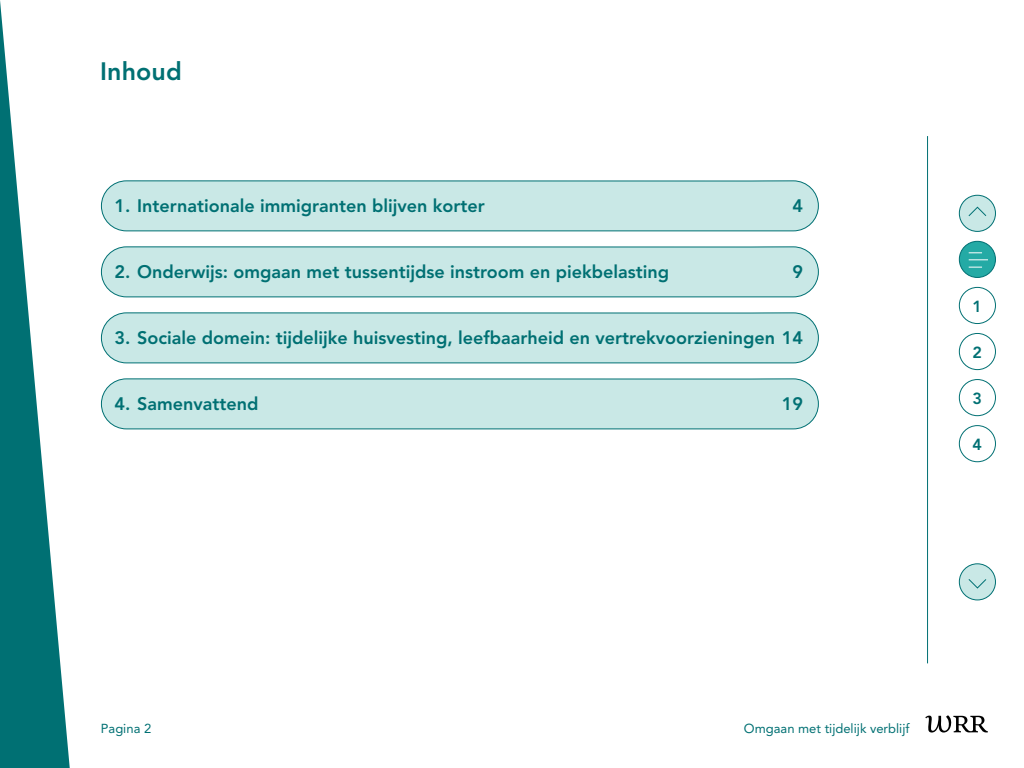
<style>
.page{position:relative;width:1024px;height:768px;background:#fff}
.page>*{position:absolute;margin:0;border:0;box-sizing:border-box;transform-origin:0 0}
.t1{font:800 25px "Avenir LT Std";letter-spacing:.005em;color:#007073}
.H2_Titels_Inhoud{font:800 18px "Avenir LT Std";color:#007073}
.t2{font:800 16px "Avenir LT Std";color:#007073}
.t3{font:13px "Avenir LT Std";color:#007073}
</style>
<div class="page">
<svg style="left:925px;top:715px;width:63px;height:17px"></svg>
<hr style="left:927px;top:136px;width:1px;height:527px;background:#007073">
<div style="left:959px;top:425px;width:37px;height:37px;border:1px solid #007073;border-radius:50%"></div>
<div style="left:959px;top:379px;width:37px;height:37px;border:1px solid #007073;border-radius:50%"></div>
<div style="left:959px;top:333px;width:37px;height:37px;border:1px solid #007073;border-radius:50%"></div>
<div style="left:959px;top:287px;width:37px;height:37px;border:1px solid #007073;border-radius:50%"></div>
<div style="left:959px;top:564px;width:36px;height:36px;background:#c9e8e6;border-radius:50%"></div>
<div style="left:959px;top:563px;width:37px;height:37px;border:1px solid #007073;border-radius:50%"></div>
<svg style="left:968px;top:579px;width:19px;height:10px"></svg>
<div style="left:959px;top:195px;width:36px;height:36px;background:#c9e8e6;border-radius:50%"></div>
<div style="left:959px;top:195px;width:37px;height:37px;border:1px solid #007073;border-radius:50%"></div>
<svg style="left:968px;top:206px;width:19px;height:11px"></svg>
<div style="left:959px;top:241px;width:36px;height:36px;background:#24aaa5;border-radius:50%"></div>
<div style="left:959px;top:241px;width:37px;height:37px;border:1px solid #007073;border-radius:50%"></div>
<svg style="left:969px;top:259px;width:19px;height:1px"></svg>
<svg style="left:969px;top:252px;width:13px;height:1px"></svg>
<svg style="left:969px;top:267px;width:13px;height:1px"></svg>
<svg style="left:0;top:0;width:70px;height:768px"></svg>
<svg style="left:100px;top:180px;width:719px;height:52px;background:#c2e3e2"></svg>
<svg style="left:100px;top:246px;width:719px;height:52px;background:#c2e3e2"></svg>
<svg style="left:100px;top:312px;width:719px;height:52px;background:#c2e3e2"></svg>
<svg style="left:100px;top:378px;width:719px;height:52px;background:#c2e3e2"></svg>
<h1 class="t1" style="left:100px;top:57px;width:83px">Inhoud</h1>
<h2 class="H2_Titels_Inhoud" style="left:114px;top:195px;width:372px">1. Internationale immigranten blijven korter</h2>
<h2 class="H2_Titels_Inhoud" style="left:793px;top:195px;width:12px">4</h2>
<p class="H2_Titels_Inhoud" style="left:114px;top:261px;width:556px">2. Onderwijs: omgaan met tussentijdse instroom en piekbelasting</p>
<p class="H2_Titels_Inhoud" style="left:793px;top:261px;width:12px">9</p>
<p class="H2_Titels_Inhoud" style="left:114px;top:327px;width:690px">3. Sociale domein: tijdelijke huisvesting, leefbaarheid en vertrekvoorzieningen 14</p>
<p class="H2_Titels_Inhoud" style="left:114px;top:393px;width:146px">4. Samenvattend</p>
<p class="H2_Titels_Inhoud" style="left:782px;top:393px;width:23px">19</p>
<p class="t2" style="left:972px;top:296px;width:11px">1</p>
<p class="t2" style="left:972px;top:343px;width:11px">2</p>
<p class="t2" style="left:972px;top:389px;width:11px">3</p>
<p class="t2" style="left:972px;top:435px;width:11px">4</p>
<p class="t3" style="left:101px;top:721px;width:52px">Pagina 2</p>
<p class="t3" style="left:744px;top:721px;width:167px">Omgaan met tijdelijk verblijf</p>
</div>
